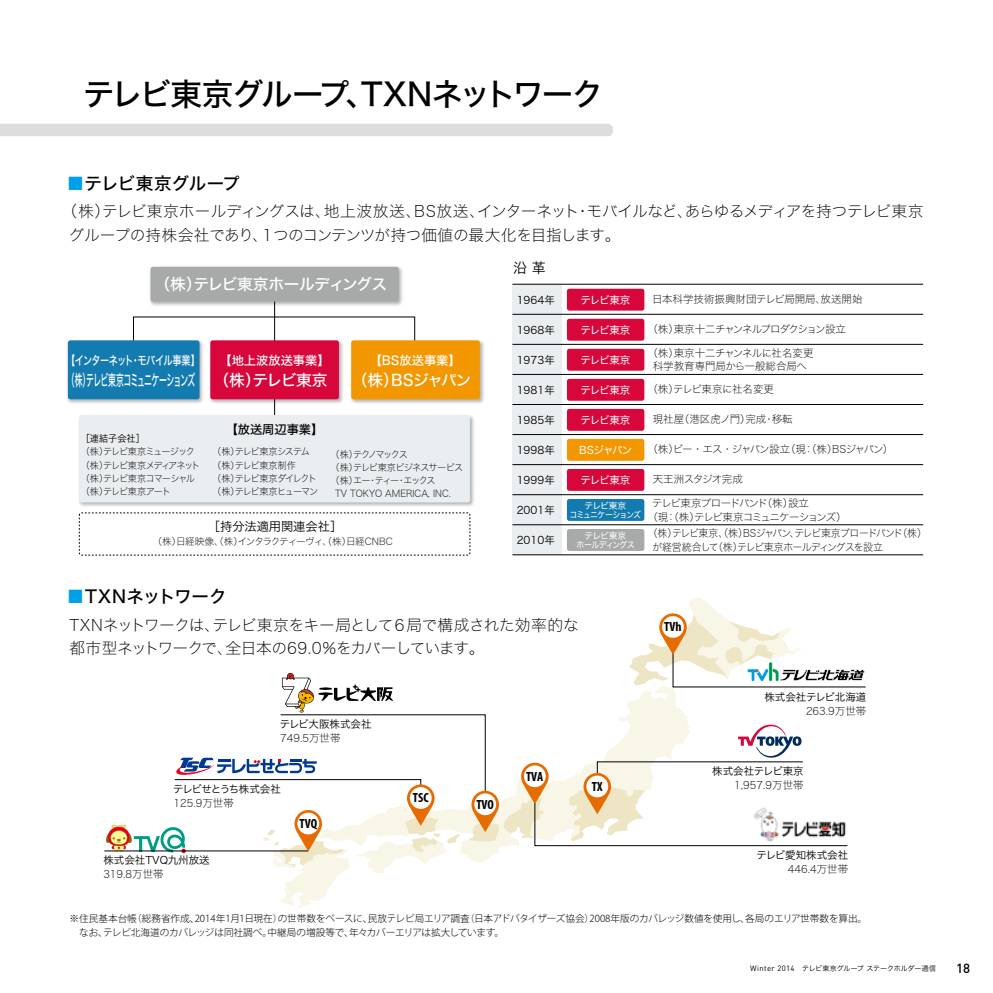
<style>
.page{position:relative;width:993px;height:993px;background:#fff}
.page>*{position:absolute;margin:0;border:0;box-sizing:border-box;transform-origin:0 0}
.t1{font:31.5px "Hira Kaku Std W5";letter-spacing:-.055em;color:#000}
.t2{font:17.5px "Hira Kaku Std W5";letter-spacing:-.005em;color:#000}
.t3{font:15.75px/23.6px "Hira Kaku Std W1";letter-spacing:-.035em;color:#000}
.t4{font:15.75px "Hira Kaku Std W5";letter-spacing:-.105em;color:#fff;scale:.5 1}
.t5{font:15.75px "Hira Kaku Std W5";letter-spacing:-.075em;color:#fff}
.t6{font:15.75px "Hira Kaku Std W5";letter-spacing:-.05em;color:#fff}
.t7{font:14px "Hira Kaku Std W3";color:#000}
.t8{font:700 condensed 13.3px "Myriad Pro";color:#000}
.t9{font:500 13.12px "DIN Pro";color:#000}
.t10{font:12.25px "Hira Kaku Std W5";color:#fff}
.t11{font:12.25px "Hira Kaku Std W5";letter-spacing:-.065em;color:#fff;scale:.75 1}
.t12{font:12.25px "Hira Kaku Std W3";color:#000}
.t13{font:12.25px "Hira Kaku Std W5";color:#000}
.t14{font:10.5px "Hira Kaku Std W3";color:#000}
.t15{font:10.5px "Hira Kaku Std W1";letter-spacing:-.04em;color:#000}
.t16{font:10.5px/13.1px "Hira Kaku Std W1";color:#000;text-align:center}
.t17{font:10.5px/13.1px "Hira Kaku Std W1";letter-spacing:-.07em;color:#000;scale:.94 1}
.t18{font:10.5px/13.1px "Hira Kaku Std W1";letter-spacing:-.105em;color:#000}
.t19{font:10.5px "Hira Kaku Std W4";letter-spacing:-.075em;color:#fff}
.t20{font:10.5px "Hira Kaku Std W1";letter-spacing:-.11em;color:#000}
.t21{font:10.5px "Hira Kaku Std W1";letter-spacing:-.09em;color:#000}
.t22{font:10.5px "Hira Kaku Std W3";letter-spacing:-.09em;color:#000}
.t23{font:300 9.62px/14px "Koz Go Pro";letter-spacing:-.01em;color:#000}
.t24{font:9.62px/13.1px "Hira Kaku Std W1";letter-spacing:-.12em;color:#000;scale:.95 1}
.t25{font:9.62px/13.1px "Hira Kaku Std W1";letter-spacing:-.115em;color:#000;scale:.95 1}
.t26{font:9.62px "Hira Kaku Std W1";letter-spacing:-.06em;color:#000}
.t27{font:9.62px "Hira Kaku Std W1";letter-spacing:-.155em;color:#000;scale:.95 1}
.t28{font:9.62px "Hira Kaku Std W1";color:#000;scale:.95 1}
.t29{font:9.62px "Hira Kaku Std W1";letter-spacing:-.075em;color:#000;scale:.95 1}
.t30{font:9.62px "Hira Kaku Std W3";color:#000;scale:.95 1}
.t31{font:8.75px/8.9px "Hira Kaku Std W4";letter-spacing:-.095em;color:#fff;text-align:center}
.t32{font:8.75px/8.9px "Hira Kaku Std W4";letter-spacing:-.055em;color:#fff;text-align:center}
.t33{font:7px "Hira Kaku Std W3";letter-spacing:-.005em;color:#000}
.s1{color:#00a0e9}
.s2{font-family:"DIN Pro";font-size:7.7px}
</style>
<div class="page">
<div style="left:0;top:124px;width:612px;height:12px;background:#dcdddd"></div>
<svg style="left:499px;top:687px;width:280px;height:165px"></svg>
<div style="left:512px;top:284px;width:50px;height:270px;background:#eaeef1"></div>
<div style="left:566px;top:288px;width:78px;height:22px;background:#d7063b;border-radius:2px"></div>
<hr style="left:104px;top:850px;width:204px;height:1px;background:#000">
<svg style="left:629px;top:597px;width:236px;height:90px"></svg>
<div style="left:662px;top:616px;width:21px;height:21px;background:#fff;border-radius:50%"></div>
<svg style="left:106px;top:672px;width:393px;height:236px"></svg>
<div style="left:297px;top:812px;width:22px;height:22px;background:#fff;border-radius:50%"></div>
<svg style="left:521px;top:724px;width:325px;height:121px"></svg>
<div style="left:586px;top:775px;width:22px;height:22px;background:#fff;border-radius:50%"></div>
<hr style="left:274px;top:274px;width:1px;height:161px;background:#000">
<div style="left:79px;top:512px;width:391px;height:43px;border:1px dashed #000;border-radius:2px"></div>
<img style="left:150px;top:266px;width:253px;height:41px">
<div style="left:150px;top:267px;width:248px;height:34px;background:#a7aaa9;border-radius:2px"></div>
<img style="left:79px;top:412px;width:395px;height:95px">
<div style="left:79px;top:415px;width:391px;height:87px;background:#eaeef1;border-radius:2px"></div>
<img style="left:351px;top:337px;width:133px;height:67px">
<div style="left:351px;top:340px;width:128px;height:59px;background:#f39700;border-radius:2px"></div>
<img style="left:67px;top:337px;width:276px;height:68px">
<div style="left:210px;top:340px;width:129px;height:59px;background:#d7063b;border-radius:2px"></div>
<div style="left:68px;top:340px;width:131px;height:59px;background:#137baf;border-radius:2px"></div>
<hr style="left:512px;top:284px;width:410px;height:1px;background:#000">
<hr style="left:512px;top:314px;width:410px;height:1px;background:#000">
<hr style="left:512px;top:344px;width:410px;height:1px;background:#000">
<hr style="left:512px;top:374px;width:410px;height:1px;background:#000">
<hr style="left:512px;top:404px;width:410px;height:1px;background:#000">
<hr style="left:512px;top:434px;width:410px;height:1px;background:#000">
<hr style="left:512px;top:464px;width:410px;height:1px;background:#000">
<hr style="left:512px;top:494px;width:410px;height:1px;background:#000">
<hr style="left:512px;top:524px;width:410px;height:1px;background:#000">
<hr style="left:512px;top:554px;width:410px;height:1px;background:#000">
<div style="left:566px;top:318px;width:78px;height:22px;background:#d7063b;border-radius:2px"></div>
<div style="left:566px;top:348px;width:78px;height:22px;background:#d7063b;border-radius:2px"></div>
<div style="left:566px;top:379px;width:78px;height:21px;background:#d7063b;border-radius:2px"></div>
<div style="left:566px;top:409px;width:78px;height:21px;background:#d7063b;border-radius:2px"></div>
<div style="left:566px;top:439px;width:78px;height:21px;background:#f39700;border-radius:2px"></div>
<div style="left:566px;top:469px;width:78px;height:21px;background:#d7063b;border-radius:2px"></div>
<div style="left:566px;top:499px;width:78px;height:21px;background:#137baf;border-radius:2px"></div>
<div style="left:566px;top:529px;width:78px;height:21px;background:#a7aaa9;border-radius:2px"></div>
<h1 class="t1" style="left:83px;top:70px;width:521px">テレビ東京グループ、TXNネットワーク</h1>
<p class="t2" style="left:67px;top:170px;width:174px"><span class="s1">■</span>テレビ東京グループ</p>
<p class="t3" style="left:69px;top:198px;width:856px;text-indent:-7px">（株）テレビ東京ホールディングスは、地上波放送、BS放送、インターネット・モバイルなど、あらゆるメディアを持つテレビ東京グループの持株会社であり、１つのコンテンツが持つ価値の最大化を目指します。</p>
<p class="t6" style="left:154px;top:271px;width:234px">（株）テレビ東京ホールディングス</p>
<p class="t11" style="left:66px;top:351px;width:180px">【インターネット・モバイル事業】</p>
<p class="t4" style="left:67px;top:368px;width:258px">（株）テレビ東京コミュニケーションズ</p>
<p class="t10" style="left:219px;top:351px;width:112px">【地上波放送事業】</p>
<p class="t5" style="left:213px;top:368px;width:116px">（株）テレビ東京</p>
<p class="t10" style="left:369px;top:351px;width:93px">【BS放送事業】</p>
<p class="t5" style="left:351px;top:368px;width:121px">（株）BSジャパン</p>
<p class="t13" style="left:226px;top:420px;width:99px">【放送周辺事業】</p>
<p class="t30" style="left:81px;top:431px;width:69px">［連結子会社］</p>
<p class="t24" style="left:81px;top:445px;width:127px">（株）テレビ東京ミュージック（株）テレビ東京メディアネット（株）テレビ東京コマーシャル（株）テレビ東京アート</p>
<p class="t25" style="left:212px;top:445px;width:113px">（株）テレビ東京システム（株）テレビ東京制作<br>（株）テレビ東京ダイレクト（株）テレビ東京ヒューマン</p>
<p class="t27" style="left:330px;top:447px;width:83px">（株）テクノマックス</p>
<p class="t29" style="left:330px;top:460px;width:141px">（株）テレビ東京ビジネスサービス</p>
<p class="t27" style="left:330px;top:473px;width:112px">（株）エー・ティー・エックス</p>
<p class="t28" style="left:335px;top:486px;width:123px">TV TOKYO AMERICA, INC.</p>
<p class="t12" style="left:208px;top:516px;width:136px">［持分法適用関連会社］</p>
<p class="t26" style="left:152px;top:534px;width:242px">（株）日経映像、（株）インタラクティーヴィ、（株）日経CNBC</p>
<p class="t7" style="left:513px;top:257px;width:34px">沿革</p>
<p class="t14" style="left:516px;top:292px;width:40px">1964年</p>
<p class="t14" style="left:516px;top:322px;width:40px">1968年</p>
<p class="t14" style="left:516px;top:352px;width:40px">1973年</p>
<p class="t14" style="left:516px;top:382px;width:40px">1981年</p>
<p class="t14" style="left:516px;top:412px;width:40px">1985年</p>
<p class="t14" style="left:516px;top:442px;width:40px">1998年</p>
<p class="t14" style="left:516px;top:472px;width:40px">1999年</p>
<p class="t14" style="left:516px;top:502px;width:40px">2001年</p>
<p class="t14" style="left:516px;top:532px;width:40px">2010年</p>
<p class="t19" style="left:580px;top:292px;width:51px">テレビ東京</p>
<p class="t19" style="left:580px;top:322px;width:51px">テレビ東京</p>
<p class="t19" style="left:580px;top:352px;width:51px">テレビ東京</p>
<p class="t19" style="left:580px;top:382px;width:51px">テレビ東京</p>
<p class="t19" style="left:580px;top:412px;width:51px">テレビ東京</p>
<p class="t19" style="left:579px;top:442px;width:55px">BSジャパン</p>
<p class="t19" style="left:580px;top:472px;width:51px">テレビ東京</p>
<p class="t31" style="left:569px;top:501px;width:73px">テレビ東京<br>コミュニケーションズ</p>
<p class="t32" style="left:576px;top:531px;width:60px">テレビ東京<br>ホールディングス</p>
<p class="t16" style="left:652px;top:292px;width:212px">日本科学技術振興財団テレビ局開局、放送開始</p>
<p class="t21" style="left:647px;top:321px;width:200px">（株）東京十二チャンネルプロダクション設立</p>
<p class="t16" style="left:647px;top:346px;width:168px">（株）東京十二チャンネルに社名変更科学教育専門局から一般総合局へ</p>
<p class="t15" style="left:647px;top:381px;width:128px">（株）テレビ東京に社名変更</p>
<p class="t16" style="left:652px;top:412px;width:141px">現社屋（港区虎ノ門）完成・移転</p>
<p class="t20" style="left:647px;top:441px;width:247px">（株）ビー・エス・ジャパン設立（現：（株）BSジャパン）</p>
<p class="t15" style="left:652px;top:471px;width:92px">天王洲スタジオ完成</p>
<p class="t18" style="left:647px;top:496px;width:200px;text-indent:5px">テレビ東京ブロードバンド（株）設立<br>（現：（株）テレビ東京コミュニケーションズ）</p>
<p class="t17" style="left:652px;top:526px;width:293px;text-indent:-5px">（株）テレビ東京、（株）BSジャパン、テレビ東京ブロードバンド（株）が経営統合して（株）テレビ東京ホールディングスを設立</p>
<p class="t2" style="left:67px;top:583px;width:161px"><span class="s1">■</span>TXNネットワーク</p>
<p class="t3" style="left:69px;top:612px;width:511px">TXNネットワークは、テレビ東京をキー局として６局で構成された効率的な都市型ネットワークで、全日本の69.0％をカバーしています。</p>
<p class="t14" style="left:280px;top:716px;width:93px">テレビ大阪株式会社</p>
<p class="t15" style="left:280px;top:730px;width:62px">749.5万世帯</p>
<p class="t22" style="left:173px;top:780px;width:109px">テレビせとうち株式会社</p>
<p class="t15" style="left:173px;top:794px;width:62px">125.9万世帯</p>
<p class="t14" style="left:103px;top:852px;width:108px">株式会社TVQ九州放送</p>
<p class="t15" style="left:103px;top:866px;width:62px">319.8万世帯</p>
<p class="t8" style="left:299px;top:814px;width:19px">TVQ</p>
<p class="t8" style="left:413px;top:789px;width:17px">TSC</p>
<p class="t8" style="left:476px;top:795px;width:19px">TVO</p>
<p class="t8" style="left:526px;top:767px;width:19px">TVA</p>
<p class="t8" style="left:591px;top:777px;width:12px">TX</p>
<p class="t8" style="left:664px;top:618px;width:19px">TVh</p>
<p class="t14" style="left:764px;top:689px;width:103px">株式会社テレビ北海道</p>
<p class="t15" style="left:805px;top:703px;width:62px">263.9万世帯</p>
<p class="t14" style="left:712px;top:763px;width:93px">株式会社テレビ東京</p>
<p class="t15" style="left:734px;top:777px;width:71px">1,957.9万世帯</p>
<p class="t14" style="left:756px;top:846px;width:93px">テレビ愛知株式会社</p>
<p class="t15" style="left:787px;top:860px;width:62px">446.4万世帯</p>
<p class="t23" style="left:69px;top:911px;width:798px">※住民基本台帳（総務省作成、2014年1月1日現在）の世帯数をベースに、民放テレビ局エリア調査（日本アドバタイザーズ協会）2008年版のカバレッジ数値を使用し、各局のエリア世帯数を算出。　なお、テレビ北海道のカバレッジは同社調べ。中継局の増設等で、年々カバーエリアは拡大しています。</p>
<p class="t33" style="left:749px;top:962px;width:187px"><span class="s2">Winter 2014</span> テレビ東京グループ ステークホルダー通信</p>
<p class="t9" style="left:955px;top:958px;width:15px">18</p>
</div>
